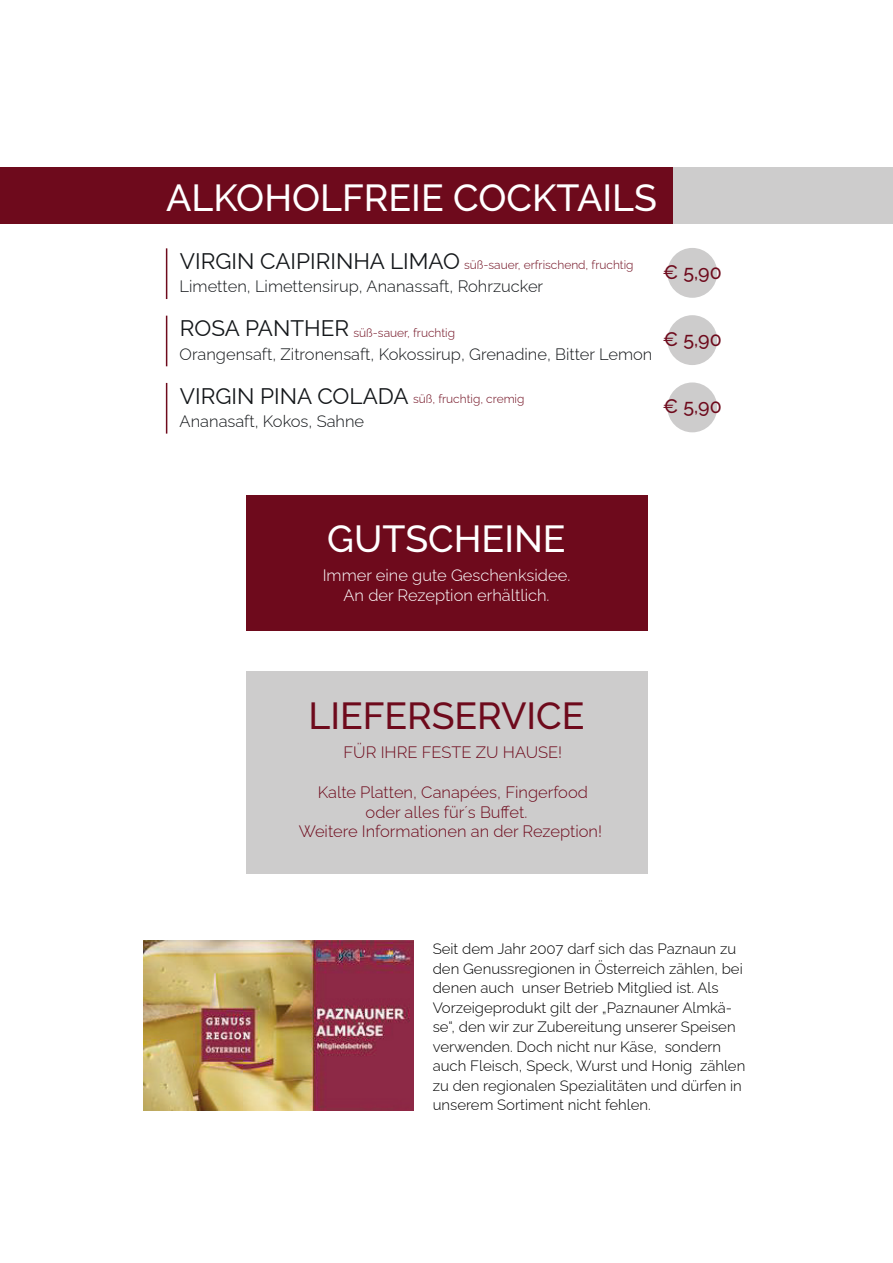
<style>
.page{position:relative;width:893px;height:1263px;background:#fff}
.page>*{position:absolute;margin:0;border:0;box-sizing:border-box;transform-origin:0 0}
.t1{font:500 37.5px "Raleway";color:#fff}
.t2{font:500 37.5px "Raleway";color:#6e0a1c}
.t3{font:100 22.5px "Raleway";color:#14171a}
.t4{font:500 19.5px "Raleway";color:#6e0a1c}
.t5{font:100 16.5px "Raleway";color:#14171a}
.t6{font:100 16.5px/19.8px "Raleway";color:#6e0a1c;text-align:center}
.t7{font:100 16.5px/19.8px "Raleway";color:#fff;text-align:center}
.t8{font:100 15px/19.5px "Raleway";color:#000001}
.t9{font:100 12px "Raleway";color:#6e0a1c}
</style>
<div class="page">
<div style="left:246px;top:672px;width:401px;height:202px;background:#cdcccc"></div>
<div style="left:246px;top:495px;width:401px;height:136px;background:#6e0a1c"></div>
<img style="left:144px;top:940px;width:270px;height:170px">
<div style="left:222px;top:168px;width:671px;height:56px;background:#cdcccc"></div>
<div style="left:0;top:168px;width:673px;height:56px;background:#6e0a1c"></div>
<div style="left:667px;top:248px;width:50px;height:50px;background:#cdcccc;border-radius:50%"></div>
<hr style="left:166px;top:248px;width:1px;height:51px;background:#6e0a1c">
<div style="left:667px;top:315px;width:50px;height:50px;background:#cdcccc;border-radius:50%"></div>
<hr style="left:166px;top:316px;width:1px;height:50px;background:#6e0a1c">
<div style="left:667px;top:382px;width:50px;height:50px;background:#cdcccc;border-radius:50%"></div>
<hr style="left:166px;top:383px;width:1px;height:51px;background:#6e0a1c">
<h1 class="t1" style="left:166px;top:176px;width:492px">ALKOHOLFREIE COCKTAILS</h1>
<h2 class="t3" style="left:180px;top:243px;width:282px">VIRGIN CAIPIRINHA LIMAO</h2>
<p class="t5" style="left:180px;top:273px;width:365px">Limetten, Limettensirup, Ananassaft, Rohrzucker</p>
<p class="t9" style="left:464px;top:255px;width:171px">süß-sauer, erfrischend, fruchtig</p>
<h2 class="t3" style="left:180px;top:310px;width:171px">ROSA PANTHER</h2>
<p class="t5" style="left:180px;top:341px;width:474px">Orangensaft, Zitronensaft, Kokossirup, Grenadine, Bitter Lemon</p>
<p class="t9" style="left:353px;top:323px;width:103px">süß-sauer, fruchtig</p>
<h2 class="t3" style="left:180px;top:378px;width:230px">VIRGIN PINA COLADA</h2>
<p class="t5" style="left:180px;top:408px;width:186px">Ananasaft, Kokos, Sahne</p>
<p class="t9" style="left:413px;top:389px;width:113px">süß, fruchtig, cremig</p>
<h3 class="t4" style="left:663px;top:260px;width:60px">€ 5,90</h3>
<h3 class="t4" style="left:663px;top:328px;width:60px">€ 5,90</h3>
<h3 class="t4" style="left:663px;top:395px;width:60px">€ 5,90</h3>
<h1 class="t1" style="left:327px;top:517px;width:240px">GUTSCHEINE</h1>
<p class="t7" style="left:323px;top:563px;width:249px">Immer eine gute Geschenksidee.<br>An der Rezeption erhältlich.</p>
<h1 class="t2" style="left:309px;top:694px;width:277px">LIEFERSERVICE</h1>
<p class="t6" style="left:343px;top:740px;width:220px">FÜR IHRE FESTE ZU HAUSE!</p>
<p class="t6" style="left:299px;top:780px;width:305px">Kalte Platten, Canapées, Fingerfood oder alles für´s Buffet.<br>Weitere Informationen an der Rezeption!</p>
<p class="t8" style="left:433px;top:937px;width:314px">Seit dem Jahr 2007 darf sich das Paznaun zu den Genussregionen in Österreich zählen, bei denen auch unser Betrieb Mitglied ist. Als Vorzeigeprodukt gilt der „Paznauner Almkä&shy;se“, den wir zur Zubereitung unserer Speisen verwenden. Doch nicht nur Käse, sondern auch Fleisch, Speck, Wurst und Honig zählen zu den regionalen Spezialitäten und dürfen in unserem Sortiment nicht fehlen.</p>
</div>
